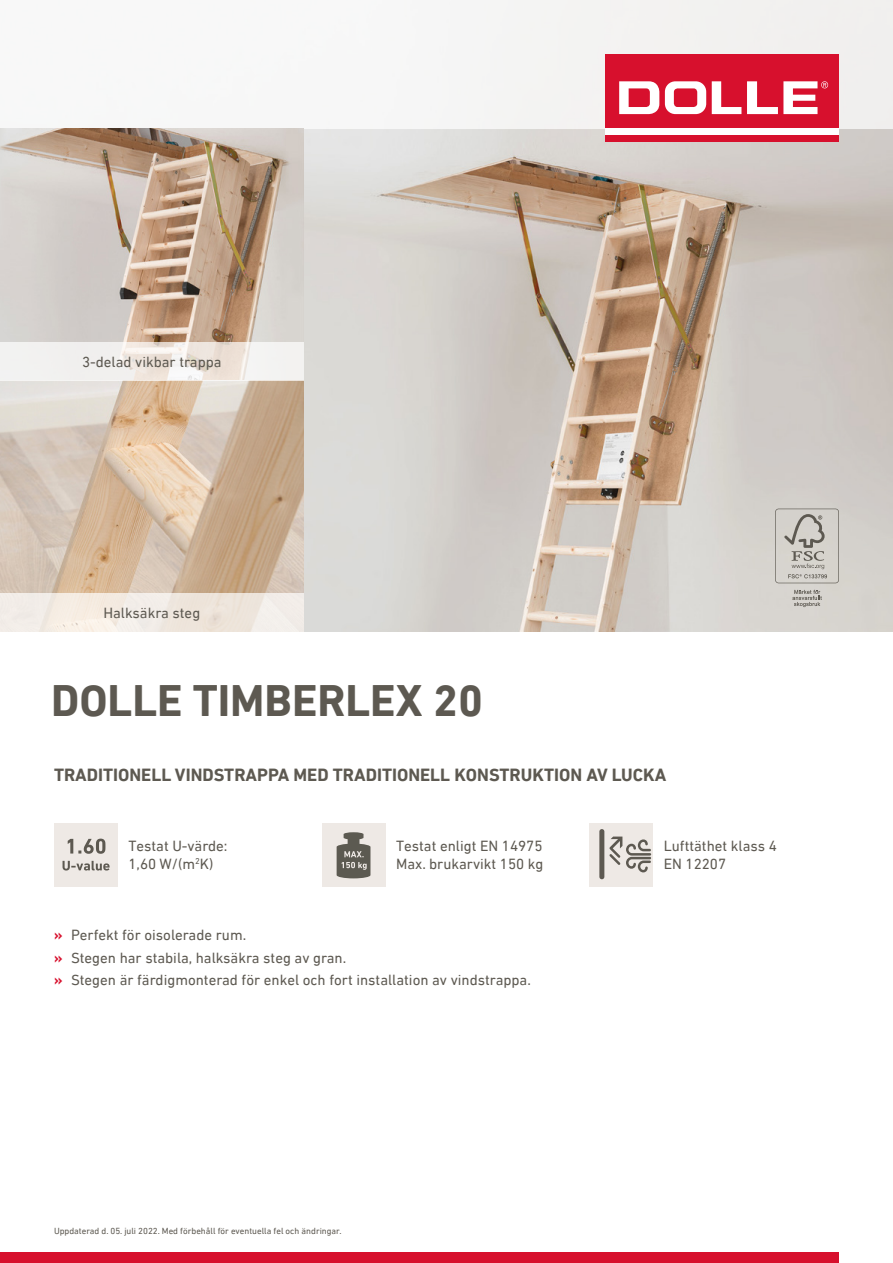
<style>
.page{position:relative;width:893px;height:1263px;background:#fff}
.page>*{position:absolute;margin:0;border:0;box-sizing:border-box;transform-origin:0 0}
.t1{font:700 45px "DIN Next LT Pro";color:#5d5951}
.t2{font:700 18px "DIN Next LT Pro";color:#5d5951}
.t3{font:15px/18px "DIN Next LT Pro";color:#5d5951}
.t4{font:9px "DIN Next LT Pro";color:#5d5951}
.s1{font-weight:700;color:#d7102d}
</style>
<div class="page">
<img style="left:304px;top:128px;width:589px;height:503px">
<div style="left:0;top:0;width:893px;height:128px;background:#f7f7f7"></div>
<img style="left:0;top:128px;width:304px;height:465px">
<svg style="left:0;top:343px;width:304px;height:38px;fill:#f1f0ee"></svg>
<div style="left:0;top:593px;width:304px;height:38px;background:#f2ece4"></div>
<div style="left:589px;top:823px;width:64px;height:63px;background:#eee9e5"></div>
<div style="left:599px;top:829px;width:5px;height:50px;background:#5d5951;border-radius:3px"></div>
<svg style="left:609px;top:836px;width:42px;height:36px"></svg>
<div style="left:322px;top:823px;width:63px;height:63px;background:#eee9e5"></div>
<svg style="left:337px;top:832px;width:33px;height:46px"></svg>
<div style="left:54px;top:823px;width:64px;height:63px;background:#eee9e5"></div>
<svg style="left:68px;top:839px;width:37px;height:15px"></svg>
<svg style="left:63px;top:861px;width:47px;height:9px"></svg>
<svg style="left:775px;top:509px;width:64px;height:74px;background:#c4c1bb"></svg>
<svg style="left:792px;top:590px;width:30px;height:17px"></svg>
<div style="left:605px;top:54px;width:234px;height:87px;background:#d7102d"></div>
<div style="left:605px;top:128px;width:234px;height:6px;background:#fff"></div>
<svg style="left:619px;top:81px;width:209px;height:33px"></svg>
<div style="left:0;top:1252px;width:839px;height:11px;background:#d7102d"></div>
<p class="t3" style="left:82px;top:353px;width:141px">3-delad vikbar trappa</p>
<p class="t3" style="left:103px;top:604px;width:98px">Halksäkra steg</p>
<h1 class="t1" style="left:51px;top:675px;width:434px">DOLLE TIMBERLEX 20</h1>
<p class="t2" style="left:54px;top:764px;width:614px">TRADITIONELL VINDSTRAPPA MED TRADITIONELL KONSTRUKTION AV LUCKA</p>
<p class="t3" style="left:128px;top:837px;width:101px">Testat U-värde:<br>1,60 W/(m<sup>2</sup>K)</p>
<p class="t3" style="left:396px;top:837px;width:149px">Testat enligt EN 14975<br>Max. brukarvikt 150 kg</p>
<p class="t3" style="left:664px;top:837px;width:115px">Lufttäthet klass 4<br>EN 12207</p>
<p class="t3" style="left:54px;top:924px;width:478px;line-height:22.5px"><span class="s1">»</span> Perfekt för oisolerade rum.<br><span class="s1">»</span> Stegen har stabila, halksäkra steg av gran.<br><span class="s1">»</span> Stegen är färdigmonterad för enkel och fort installation av vindstrappa.</p>
<p class="t4" style="left:54px;top:1226px;width:289px">Uppdaterad d. 05. juli 2022. Med förbehåll för eventuella fel och ändringar.</p>
</div>
